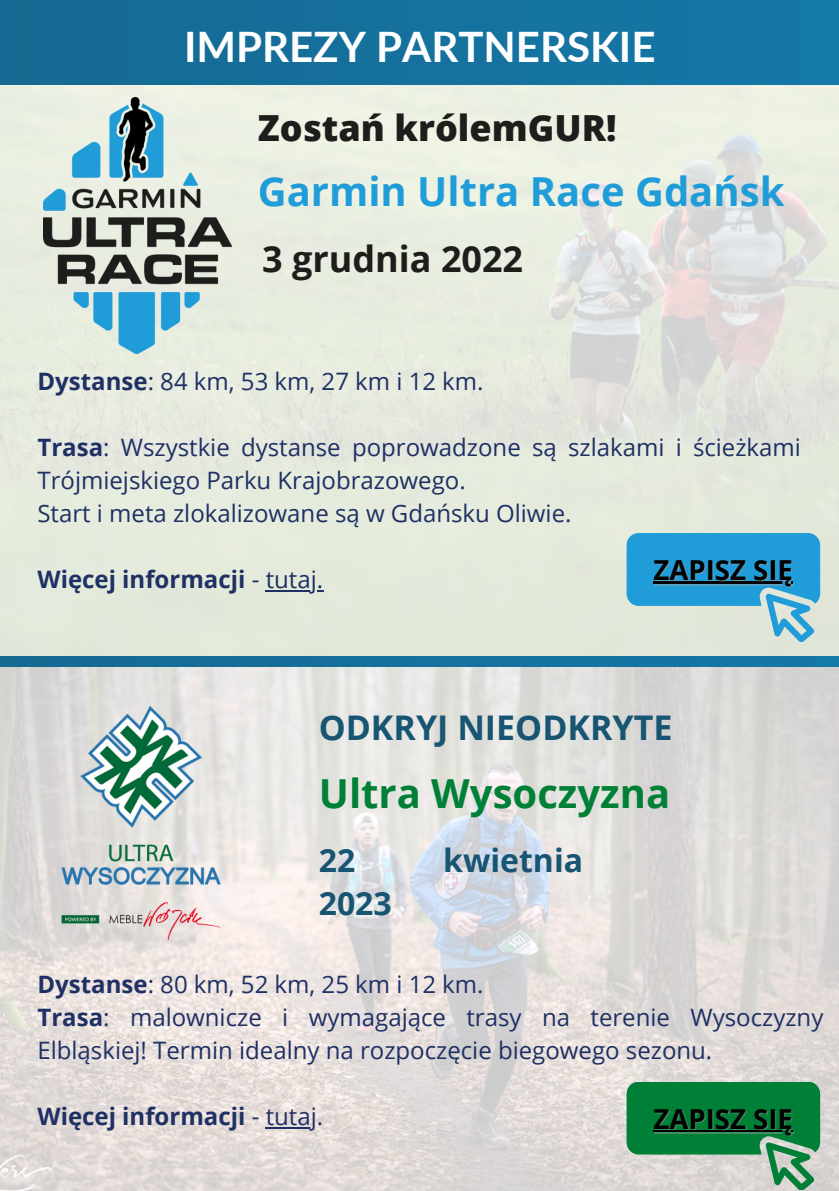
<style>
.page{position:relative;width:839px;height:1191px;background:#fff}
.page>*{position:absolute;margin:0;border:0;box-sizing:border-box;transform-origin:0 0}
.t1{font:700 42px "Lato";color:#fff}
.t2{font:700 40px "Open Sans";color:#209dd9}
.t3{font:700 40px "Open Sans";color:#008037}
.t4{font:800 36px "Open Sans";color:#1d1e1c}
.t5{font:700 36px "Open Sans";color:#1d1e1c}
.t6{font:700 34px "Open Sans";color:#185572}
.t7{font:700 32px "Open Sans";color:#185572}
.t8{font:700 27.6px "Open Sans";color:#000}
.t9{font:24px/33px "Open Sans";color:#1f3064}
.t10{font:700 24px "Open Sans";color:#1f3064}
.s1{font-weight:700}
.s2{font-weight:400}
</style>
<div class="page">
<img style="left:0;top:84px;width:838px;height:572px">
<div style="left:0;top:0;width:838px;height:84px;background:#15719d"></div>
<div style="left:0;top:656px;width:838px;height:11px;background:#15719d"></div>
<img style="left:44px;top:97px;width:187px;height:257px">
<svg style="left:626px;top:533px;width:194px;height:108px;background:#5eb3d7"></svg>
<hr style="left:654px;top:583px;width:140px;height:2px;background:#a6a6a6;opacity:.4">
<hr style="left:653px;top:582px;width:139px;height:2px;background:#000">
<hr style="left:266px;top:590px;width:51px;height:1px;background:#1f3064">
<img style="left:0;top:668px;width:838px;height:523px">
<hr style="left:266px;top:1127px;width:51px;height:1px;background:#1f3064">
<svg style="left:626px;top:1082px;width:194px;height:108px;background:#489b6a"></svg>
<hr style="left:654px;top:1132px;width:140px;height:1px;background:#a6a6a6;opacity:.4">
<hr style="left:653px;top:1131px;width:139px;height:1px;background:#000">
<img style="left:37px;top:693px;width:207px;height:259px">
<h1 class="t1" style="left:184px;top:21px;width:473px">IMPREZY PARTNERSKIE</h1>
<h3 class="t4" style="left:258px;top:102px;width:360px">Zostań królemGUR!</h3>
<h2 class="t2" style="left:258px;top:163px;width:528px">Garmin Ultra Race Gdańsk</h2>
<h3 class="t5" style="left:262px;top:233px;width:262px">3 grudnia 2022</h3>
<p class="t9" style="left:37px;top:365px;width:447px"><span class="s1">Dystanse</span>: 84 km, 53 km, 27 km i 12 km.</p>
<p class="t9" style="left:37px;top:431px;width:765px"><span class="s1">Trasa</span>: Wszystkie dystanse poprowadzone są szlakami i ścieżkami<br>Trójmiejskiego Parku Krajobrazowego.<br>Start i meta zlokalizowane są w Gdańsku Oliwie.</p>
<p class="t10" style="left:37px;top:563px;width:287px">Więcej informacji <span class="s2">- tutaj.</span></p>
<p class="t8" style="left:653px;top:550px;width:141px">ZAPISZ SIĘ</p>
<h3 class="t6" style="left:319px;top:704px;width:355px">ODKRYJ NIEODKRYTE</h3>
<h2 class="t3" style="left:319px;top:765px;width:353px">Ultra Wysoczyzna</h2>
<h3 class="t7" style="left:319px;top:837px;width:38px">22</h3>
<h3 class="t7" style="left:443px;top:837px;width:141px">kwietnia</h3>
<h3 class="t7" style="left:319px;top:881px;width:75px">2023</h3>
<p class="t9" style="left:37px;top:967px;width:787px"><span class="s1">Dystanse</span>: 80 km, 52 km, 25 km i 12 km.<br><span class="s1">Trasa</span>: malownicze i wymagające trasy na terenie Wysoczyzny<br>Elbląskiej! Termin idealny na rozpoczęcie biegowego sezonu.</p>
<p class="t10" style="left:37px;top:1100px;width:287px">Więcej informacji <span class="s2">- tutaj.</span></p>
<p class="t8" style="left:653px;top:1100px;width:141px">ZAPISZ SIĘ</p>
</div>
